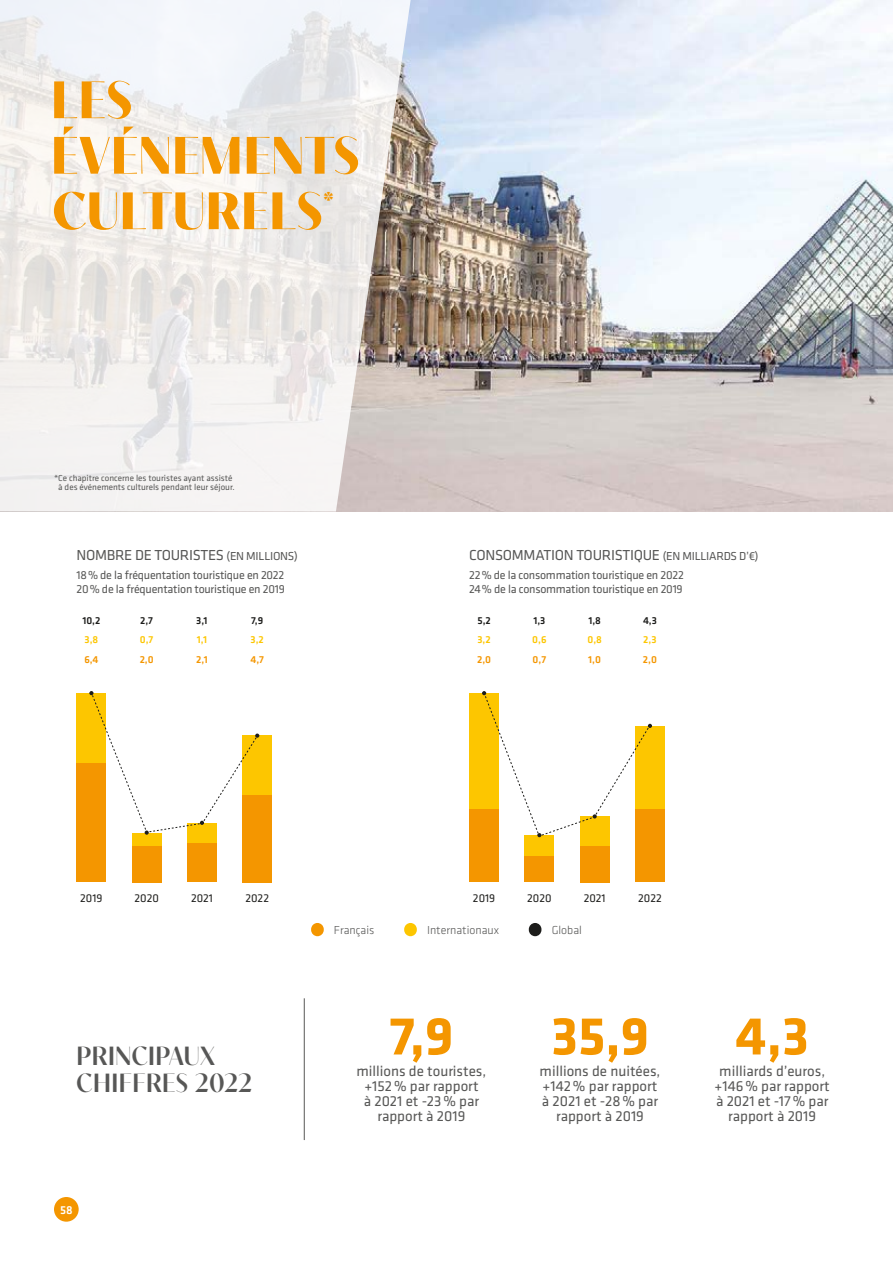
<style>
.page{position:relative;width:893px;height:1263px;background:#fff}
.page>*{position:absolute;margin:0;border:0;box-sizing:border-box;transform-origin:0 0}
.t1{font:700 55.5px "Klavika Basic";color:#f49600}
.t2{font:700 52.5px/55.5px "Contralto Big";letter-spacing:.02em;color:#f49600}
.t3{font:600 26.25px/27px "Contralto Big";letter-spacing:.02em;color:#575756}
.t4{font:700 22.5px "Contralto Big";color:#f49600}
.t5{font:15px/15px "Klavika Basic";color:#575756;text-align:center}
.t6{font:15px "Klavika Basic";letter-spacing:-.02em;color:#575756}
.t7{font:12px/14.4px "Klavika Basic";letter-spacing:-.02em;color:#575756}
.t8{font:300 12px "Klavika Basic";color:#575756}
.t9{font:500 12px "Klavika";color:#fff}
.t10{font:11.7px "Klavika Basic";color:#1d1d1b}
.t11{font:500 10.5px "Klavika Basic";color:#1d1d1b}
.t12{font:500 10.5px "Klavika Basic";color:#fdc600}
.t13{font:500 10.5px "Klavika Basic";color:#f49600}
.t14{font:9px/9.8px "Klavika Basic";color:#575756;text-align:center}
.s1{font-size:12px}
</style>
<div class="page">
<img style="left:414px;top:0;width:479px;height:511px">
<div style="left:242px;top:736px;width:30px;height:59px;background:#fdc600"></div>
<div style="left:242px;top:795px;width:30px;height:87px;background:#f49600"></div>
<div style="left:77px;top:693px;width:29px;height:70px;background:#fdc600"></div>
<div style="left:77px;top:763px;width:29px;height:119px;background:#f49600"></div>
<div style="left:132px;top:845px;width:30px;height:37px;background:#f49600"></div>
<div style="left:132px;top:833px;width:30px;height:13px;background:#fdc600"></div>
<div style="left:187px;top:823px;width:30px;height:20px;background:#fdc600"></div>
<div style="left:187px;top:843px;width:30px;height:39px;background:#f49600"></div>
<div style="left:404px;top:923px;width:13px;height:13px;background:#fdc600;border-radius:6px"></div>
<div style="left:311px;top:923px;width:13px;height:13px;background:#f49600;border-radius:6px"></div>
<div style="left:529px;top:923px;width:12px;height:13px;background:#1d1d1b;border-radius:6px"></div>
<svg style="left:89px;top:691px;width:170px;height:144px"></svg>
<hr style="left:892px;top:960px;width:1px;height:303px;background:#fff1d0">
<div style="left:635px;top:726px;width:30px;height:83px;background:#fdc600"></div>
<div style="left:635px;top:809px;width:30px;height:73px;background:#f49600"></div>
<div style="left:469px;top:693px;width:30px;height:116px;background:#fdc600"></div>
<div style="left:469px;top:809px;width:30px;height:73px;background:#f49600"></div>
<div style="left:524px;top:835px;width:30px;height:22px;background:#fdc600"></div>
<div style="left:524px;top:857px;width:30px;height:25px;background:#f49600"></div>
<div style="left:580px;top:817px;width:30px;height:29px;background:#fdc600"></div>
<div style="left:580px;top:846px;width:30px;height:36px;background:#f49600"></div>
<svg style="left:482px;top:691px;width:170px;height:146px"></svg>
<hr style="left:304px;top:998px;width:1px;height:142px;background:#575756">
<svg style="left:0;top:0;width:414px;height:511px"></svg>
<div style="left:54px;top:1197px;width:25px;height:25px;background:#f49600;border-radius:50%"></div>
<h2 class="t2" style="left:51px;top:67px;width:310px">LES<br>ÉVÉNEMENTS<br>CULTURELS</h2>
<h3 class="t4" style="left:324px;top:183px;width:12px">*</h3>
<p class="t14" style="left:54px;top:472px;width:182px">*Ce chapitre concerne les touristes ayant assisté à des événements culturels pendant leur séjour.</p>
<p class="t6" style="left:77px;top:545px;width:223px">NOMBRE DE TOURISTES <span class="s1">(EN MILLIONS)</span></p>
<p class="t7" style="left:77px;top:567px;width:210px">18% de la fréquentation touristique en 2022<br>20% de la fréquentation touristique en 2019</p>
<p class="t11" style="left:82px;top:613px;width:20px">10,2</p>
<p class="t11" style="left:140px;top:613px;width:14px">2,7</p>
<p class="t12" style="left:85px;top:633px;width:15px">3,8</p>
<p class="t12" style="left:140px;top:633px;width:15px">0,7</p>
<p class="t13" style="left:84px;top:652px;width:15px">6,4</p>
<p class="t13" style="left:140px;top:652px;width:16px">2,0</p>
<p class="t11" style="left:196px;top:613px;width:13px">3,1</p>
<p class="t12" style="left:197px;top:633px;width:12px">1,1</p>
<p class="t13" style="left:196px;top:652px;width:13px">2,1</p>
<p class="t11" style="left:251px;top:613px;width:14px">7,9</p>
<p class="t12" style="left:251px;top:633px;width:15px">3,2</p>
<p class="t13" style="left:251px;top:652px;width:15px">4,7</p>
<p class="t6" style="left:469px;top:545px;width:291px">CONSOMMATION TOURISTIQUE <span class="s1">(EN MILLIARDS D’€)</span></p>
<p class="t7" style="left:469px;top:567px;width:216px">22% de la consommation touristique en 2022<br>24% de la consommation touristique en 2019</p>
<p class="t11" style="left:477px;top:613px;width:15px">5,2</p>
<p class="t11" style="left:533px;top:613px;width:14px">1,3</p>
<p class="t12" style="left:477px;top:633px;width:15px">3,2</p>
<p class="t12" style="left:532px;top:633px;width:16px">0,6</p>
<p class="t13" style="left:477px;top:652px;width:16px">2,0</p>
<p class="t13" style="left:533px;top:652px;width:15px">0,7</p>
<p class="t11" style="left:588px;top:613px;width:14px">1,8</p>
<p class="t12" style="left:587px;top:633px;width:16px">0,8</p>
<p class="t13" style="left:588px;top:652px;width:14px">1,0</p>
<p class="t11" style="left:643px;top:613px;width:15px">4,3</p>
<p class="t12" style="left:643px;top:633px;width:15px">2,3</p>
<p class="t13" style="left:643px;top:652px;width:16px">2,0</p>
<p class="t10" style="left:80px;top:890px;width:24px">2019</p>
<p class="t10" style="left:135px;top:890px;width:26px">2020</p>
<p class="t10" style="left:191px;top:890px;width:23px">2021</p>
<p class="t10" style="left:245px;top:890px;width:25px">2022</p>
<h3 class="t3" style="left:77px;top:1040px;width:177px">PRINCIPAUX<br>CHIFFRES 2022</h3>
<p class="t9" style="left:60px;top:1202px;width:14px">58</p>
<p class="t10" style="left:473px;top:890px;width:24px">2019</p>
<p class="t10" style="left:527px;top:890px;width:26px">2020</p>
<p class="t10" style="left:584px;top:890px;width:23px">2021</p>
<p class="t10" style="left:638px;top:890px;width:25px">2022</p>
<p class="t8" style="left:334px;top:923px;width:42px">Français</p>
<p class="t8" style="left:427px;top:923px;width:74px">Internationaux</p>
<p class="t8" style="left:552px;top:923px;width:32px">Global</p>
<h1 class="t1" style="left:389px;top:996px;width:65px">7,9</h1>
<p class="t5" style="left:356px;top:1063px;width:131px">millions de touristes, +152% par rapport<br>à 2021 et -23% par rapport à 2019</p>
<h1 class="t1" style="left:551px;top:996px;width:100px">35,9</h1>
<p class="t5" style="left:540px;top:1063px;width:122px">millions de nuitées, +142% par rapport à 2021 et -28% par rapport à 2019</p>
<h1 class="t1" style="left:735px;top:996px;width:75px">4,3</h1>
<p class="t5" style="left:715px;top:1063px;width:117px">milliards d’euros, +146% par rapport à 2021 et -17% par rapport à 2019</p>
</div>
